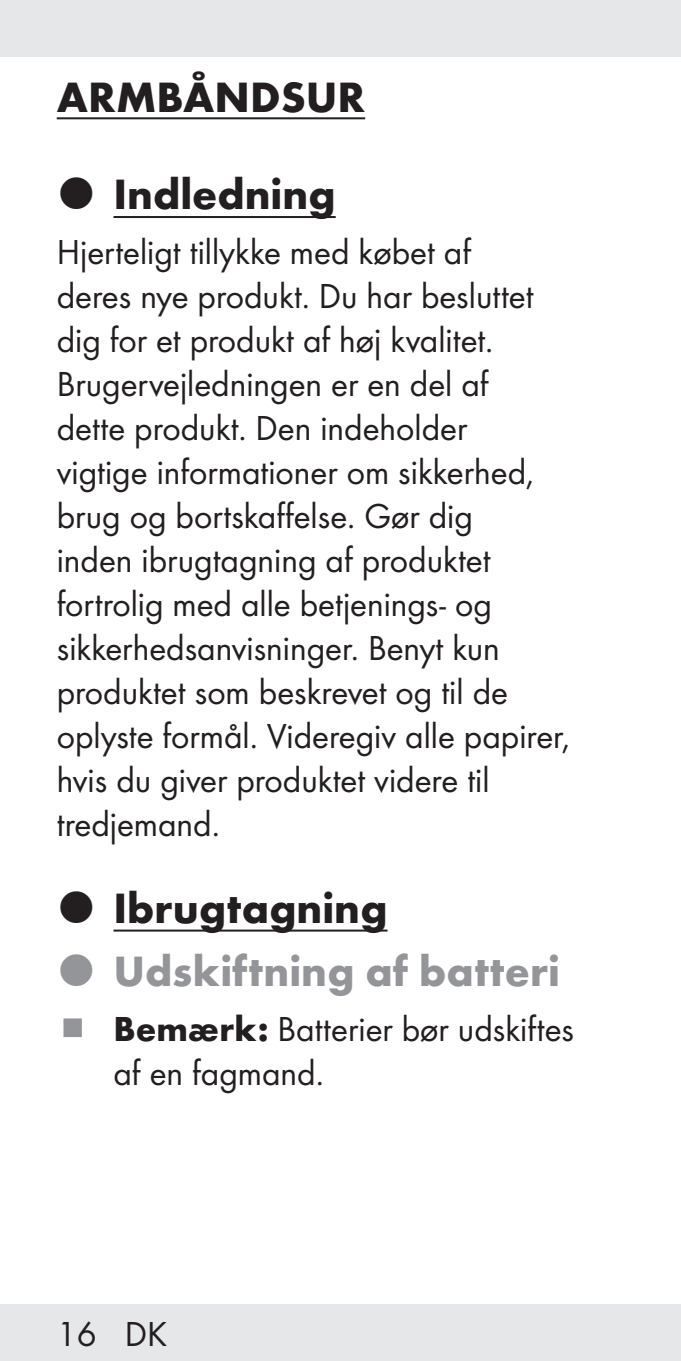
<style>
.page{position:relative;width:681px;height:1361px;background:#fff}
.page>*{position:absolute;margin:0;border:0;box-sizing:border-box;transform-origin:0 0}
.t1{font:700 44px "Futura";color:#231f20}
.t2{font:700 44px "Futura";color:#939598}
.t3{font:36px/44px "Futura Boo";color:#231f20}
.s1{font-family:"Futura";font-weight:700}
</style>
<div class="page">
<div style="left:0;top:1304px;width:680px;height:57px;background:#e6e7e9"></div>
<div style="left:0;top:0;width:680px;height:57px;background:#e6e7e9"></div>
<hr style="left:680px;top:1304px;width:1px;height:57px;background:#e6e7e9">
<hr style="left:680px;top:0;width:1px;height:57px;background:#e6e7e9">
<hr style="left:57px;top:117px;width:308px;height:2px;background:#231f20">
<hr style="left:113px;top:216px;width:222px;height:2px;background:#231f20">
<hr style="left:113px;top:929px;width:274px;height:2px;background:#231f20">
<p class="t1" style="left:57px;top:64px;width:310px">ARMBÅNDSUR</p>
<p class="t1" style="left:113px;top:162px;width:223px">Indledning</p>
<p class="t3" style="left:57px;top:228px;width:514px">Hjerteligt tillykke med købet af<br>deres nye produkt. Du har besluttet dig for et produkt af høj kvalitet.<br>Brugervejledningen er en del af<br>dette produkt. Den indeholder<br>vigtige informationer om sikkerhed, brug og bortskaffelse. Gør dig<br>inden ibrugtagning af produktet fortrolig med alle betjenings- og sikkerhedsanvisninger. Benyt kun produktet som beskrevet og til de oplyste formål. Videregiv alle papirer, hvis du giver produktet videre til tredjemand.</p>
<p class="t1" style="left:113px;top:875px;width:275px">Ibrugtagning</p>
<p class="t2" style="left:113px;top:939px;width:448px">Udskiftning af batteri</p>
<p class="t3" style="left:113px;top:1005px;width:462px"><span class="s1">Bemærk:</span> Batterier bør udskiftes af en fagmand.</p>
<p class="t3" style="left:57px;top:1310px;width:112px">16 DK</p>
</div>
